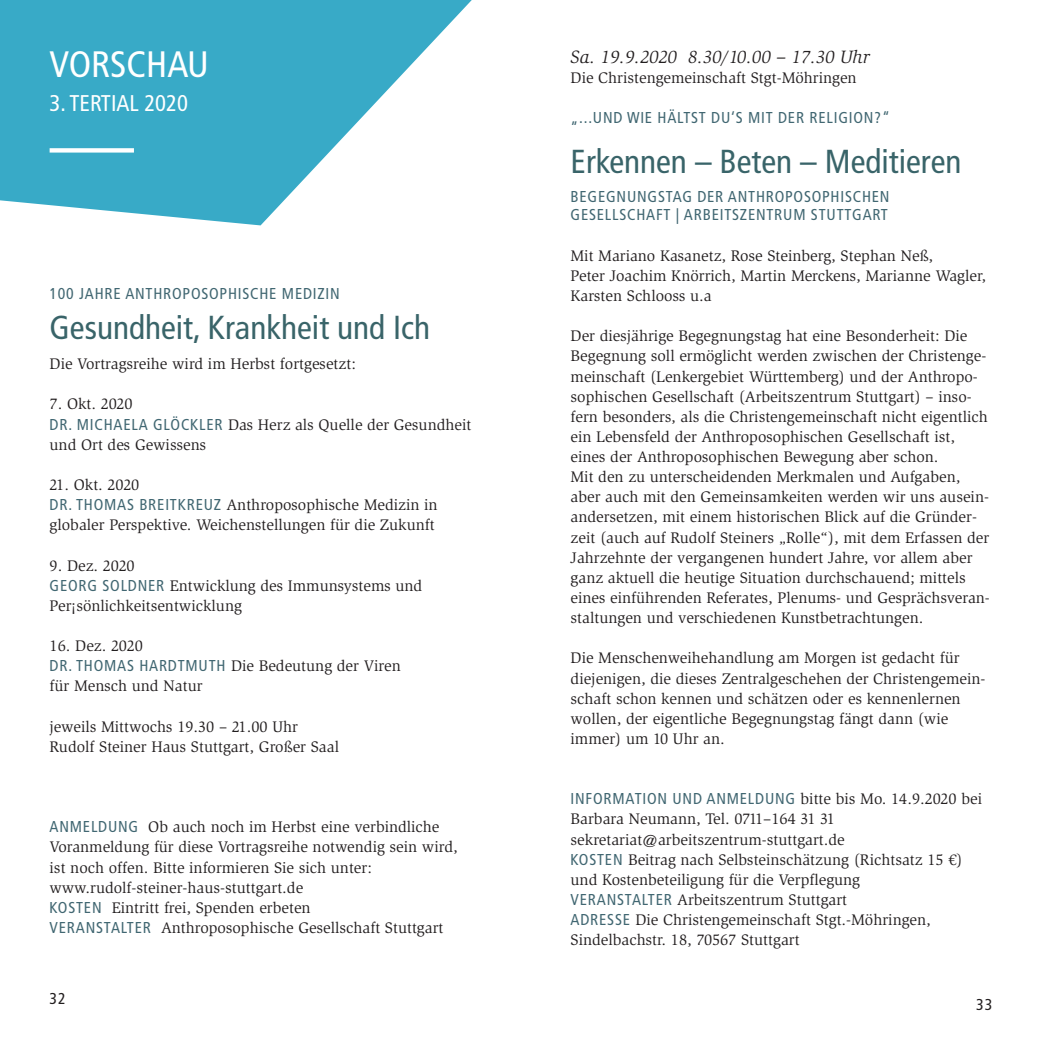
<style>
.page{position:relative;width:1042px;height:1042px;background:#fff}
.page>*{position:absolute;margin:0;border:0;box-sizing:border-box;transform-origin:0 0}
.t1{font:condensed 36.75px "Frutiger LT Pro";color:#fff}
.t2{font:condensed 33.25px "Frutiger LT Pro";color:#396469}
.t3{font:condensed 22.75px "Frutiger LT Pro";color:#fff}
.t4{font:italic 18.38px "Slimbach Std";letter-spacing:-.01em;color:#231f20}
.t5{font:15.75px/20.1px "Slimbach Std";color:#231f20}
.t6{font:condensed 15.75px/18.9px "Frutiger LT Pro";letter-spacing:.05em;color:#416772}
.t7{font:condensed 15.75px "Frutiger LT Pro";color:#231f20}
.s1{font-family:"Frutiger LT Pro";font-stretch:condensed;color:#416772}
.s2{font-family:"Slimbach Std";font-stretch:normal;color:#231f20}
</style>
<div class="page">
<svg style="left:0;top:0;width:472px;height:225px;fill:#38aac7"></svg>
<div style="left:50px;top:148px;width:84px;height:5px;background:#fff"></div>
<h1 class="t1" style="left:50px;top:43px;width:161px">VORSCHAU</h1>
<h3 class="t3" style="left:50px;top:89px;width:140px">3. TERTIAL 2020</h3>
<p class="t6" style="left:50px;top:284px;width:292px">100 JAHRE ANTHROPOSOPHISCHE MEDIZIN</p>
<h2 class="t2" style="left:50px;top:308px;width:382px">Gesundheit, Krankheit und Ich</h2>
<p class="t5" style="left:50px;top:354px;width:308px">Die Vortragsreihe wird im Herbst fortgesetzt:</p>
<p class="t5" style="left:50px;top:394px;width:423px">7. Okt. 2020<br><span class="s1">DR. MICHAELA GLÖCKLER</span> Das Herz als Quelle der Gesundheit und Ort des Gewissens</p>
<p class="t5" style="left:50px;top:475px;width:389px">21. Okt. 2020<br><span class="s1">DR. THOMAS BREITKREUZ</span> Anthroposophische Medizin in globaler Perspektive. Weichenstellungen für die Zukunft</p>
<p class="t5" style="left:50px;top:555px;width:374px">9. Dez. 2020<br><span class="s1">GEORG SOLDNER</span> Entwicklung des Immunsystems und<br>Per¡sönlichkeitsentwicklung</p>
<p class="t5" style="left:50px;top:636px;width:353px">16. Dez. 2020<br><span class="s1">DR. THOMAS HARDTMUTH</span> Die Bedeutung der Viren für Mensch und Natur</p>
<p class="t5" style="left:50px;top:716px;width:291px">jeweils Mittwochs 19.30 – 21.00 Uhr<br>Rudolf Steiner Haus Stuttgart, Großer Saal</p>
<p class="t5" style="left:50px;top:817px;width:410px"><span class="s1">ANMELDUNG</span> Ob auch noch im Herbst eine verbindliche Voranmeldung für diese Vortragsreihe notwendig sein wird, ist noch offen. Bitte informieren Sie sich unter: www.rudolf-steiner-haus-stuttgart.de<br><span class="s1">KOSTEN</span> Eintritt frei, Spenden erbeten<br><span class="s1">VERANSTALTER</span> Anthroposophische Gesellschaft Stuttgart</p>
<p class="t7" style="left:50px;top:989px;width:18px">32</p>
<p class="t4" style="left:570px;top:46px;width:300px">Sa. 19.9.2020 8.30/10.00 – 17.30 Uhr</p>
<p class="t5" style="left:570px;top:68px;width:287px">Die Christengemeinschaft Stgt-Möhringen</p>
<p class="t6" style="left:570px;top:108px;width:321px">„...UND WIE HÄLTST DU‘S MIT DER RELIGION?“</p>
<h2 class="t2" style="left:570px;top:142px;width:392px">Erkennen – Beten – Meditieren</h2>
<p class="t6" style="left:570px;top:187px;width:320px">BEGEGNUNGSTAG DER ANTHROPOSOPHISCHEN<br>GESELLSCHAFT | ARBEITSZENTRUM STUTTGART</p>
<p class="t5" style="left:570px;top:245px;width:417px">Mit Mariano Kasanetz, Rose Steinberg, Stephan Neß,<br>Peter Joachim Knörrich, Martin Merckens, Marianne Wagler,<br>Karsten Schlooss u.a</p>
<p class="t5" style="left:570px;top:326px;width:421px">Der diesjährige Begegnungstag hat eine Besonderheit: Die Begegnung soll ermöglicht werden zwischen der Christenge&shy;meinschaft (Lenkergebiet Württemberg) und der Anthropo&shy;sophischen Gesellschaft (Arbeitszentrum Stuttgart) – inso&shy;fern besonders, als die Christengemeinschaft nicht eigentlich ein Lebensfeld der Anthroposophischen Gesellschaft ist, eines der Anthroposophischen Bewegung aber schon.<br>Mit den zu unterscheidenden Merkmalen und Aufgaben, aber auch mit den Gemeinsamkeiten werden wir uns ausein&shy;andersetzen, mit einem historischen Blick auf die Gründer&shy;zeit (auch auf Rudolf Steiners „Rolle“), mit dem Erfassen der Jahrzehnte der vergangenen hundert Jahre, vor allem aber ganz aktuell die heutige Situation durchschauend; mittels eines einführenden Referates, Plenums- und Gesprächsveran&shy;staltungen und verschiedenen Kunstbetrachtungen.</p>
<p class="t5" style="left:570px;top:648px;width:416px">Die Menschenweihehandlung am Morgen ist gedacht für diejenigen, die dieses Zentralgeschehen der Christengemein&shy;schaft schon kennen und schätzen oder es kennenlernen wollen, der eigentliche Begegnungstag fängt dann (wie immer) um 10 Uhr an.</p>
<p class="t6" style="left:570px;top:789px;width:413px">INFORMATION UND ANMELDUNG <span class="s2">bitte bis Mo. 14.9.2020 bei</span></p>
<p class="t5" style="left:570px;top:809px;width:393px">Barbara Neumann, Tel. 0711–164 31 31 sekretariat@arbeitszentrum-stuttgart.de<br><span class="s1">KOSTEN</span> Beitrag nach Selbsteinschätzung (Richtsatz 15 €) und Kostenbeteiligung für die Verpflegung <span class="s1">VERANSTALTER</span> Arbeitszentrum Stuttgart<br><span class="s1">ADRESSE</span> Die Christengemeinschaft Stgt.-Möhringen, Sindelbachstr. 18, 70567 Stuttgart</p>
<p class="t7" style="left:976px;top:995px;width:18px">33</p>
</div>
